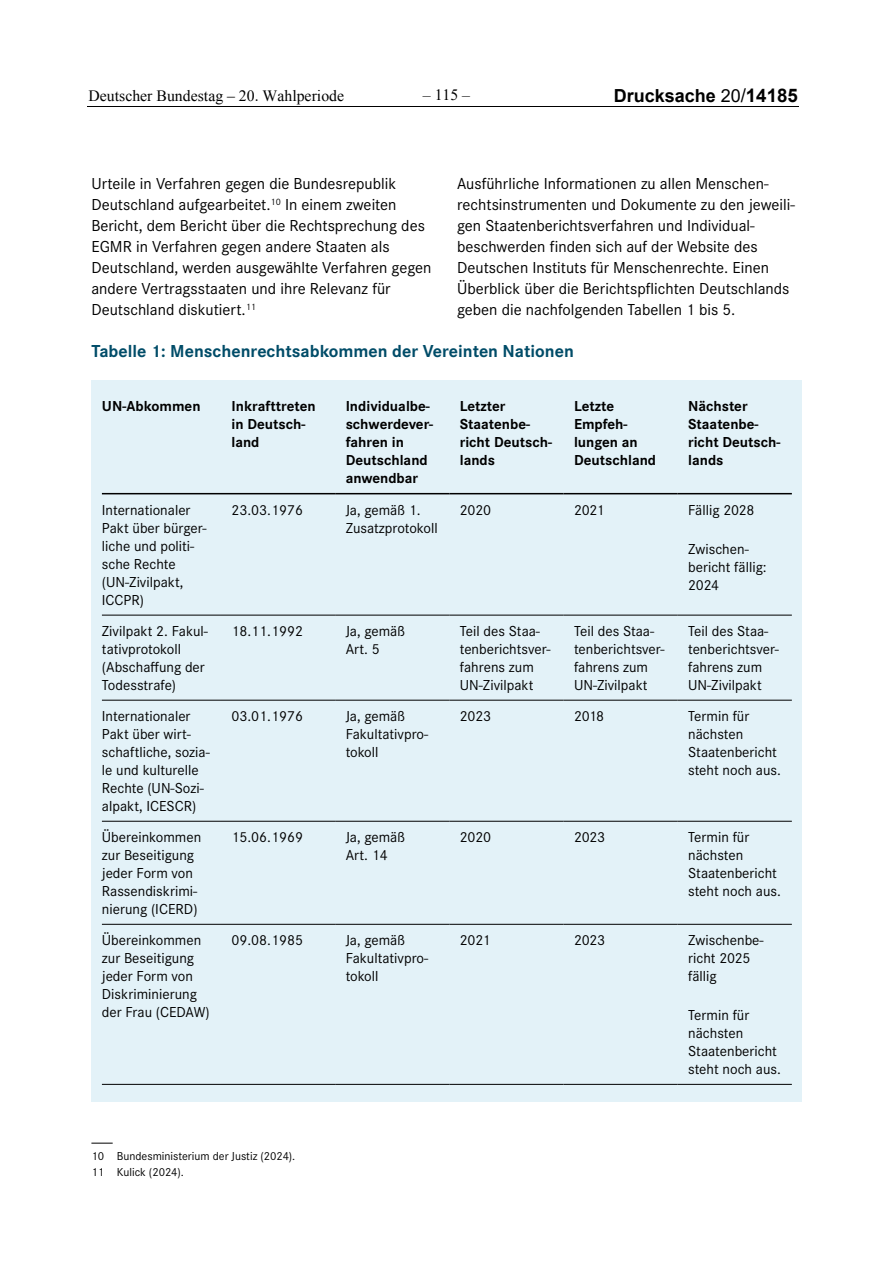
<style>
.page{position:relative;width:893px;height:1263px;background:#fff}
.page>*{position:absolute;margin:0;border:0;box-sizing:border-box;transform-origin:0 0}
.A_Vitamin_Tabelle_Head_Grafik{font:18px "Corporate S Bold 2";color:#004c68}
.t1{font:700 18px "Arial";color:#000}
.A_Vitamin_P_-_Fließtext{font:16.5px/21px "Corporate S Regular 2";color:#000}
.t2{font:15.75px "Times New Roman";color:#000}
.t3{font:15.75px "Times New Roman 2";color:#000}
.Kästen_und_Tabellen_P_-_Tabellen_Fließte{font:15px/18px "Corporate S Regular 2";color:#000}
.Kästen_und_Tabellen_H5_-_Tabellekopf{font:15px/18px "Corporate S Bold 2";color:#000}
.A_Vitamin_P_-_Fließtext-2{font:12px/16.5px "Corporate S Regular 2";color:#000}
.s1{font-family:"Times New Roman PSMT2"}
.s2{font-family:"Arial MT2";font-weight:400}
.s3{font-weight:400;font-size:18.75px}
.s4{font-family:"Arial Bold MT2";font-weight:400;font-size:18.75px}
</style>
<div class="page">
<svg style="left:91px;top:1143px;width:22px;height:1px"></svg>
<div style="left:91px;top:380px;width:710px;height:721px;background:#e3f2f8"></div>
<hr style="left:102px;top:615px;width:119px;height:1px;background:#000">
<hr style="left:221px;top:615px;width:114px;height:1px;background:#000">
<hr style="left:335px;top:615px;width:114px;height:1px;background:#000">
<hr style="left:449px;top:615px;width:114px;height:1px;background:#000">
<hr style="left:563px;top:615px;width:115px;height:1px;background:#000">
<hr style="left:678px;top:615px;width:114px;height:1px;background:#000">
<hr style="left:102px;top:700px;width:119px;height:1px;background:#000">
<hr style="left:221px;top:700px;width:114px;height:1px;background:#000">
<hr style="left:335px;top:700px;width:114px;height:1px;background:#000">
<hr style="left:449px;top:700px;width:114px;height:1px;background:#000">
<hr style="left:563px;top:700px;width:115px;height:1px;background:#000">
<hr style="left:678px;top:700px;width:114px;height:1px;background:#000">
<hr style="left:102px;top:821px;width:119px;height:1px;background:#000">
<hr style="left:221px;top:821px;width:114px;height:1px;background:#000">
<hr style="left:335px;top:821px;width:114px;height:1px;background:#000">
<hr style="left:449px;top:821px;width:114px;height:1px;background:#000">
<hr style="left:563px;top:821px;width:115px;height:1px;background:#000">
<hr style="left:678px;top:821px;width:114px;height:1px;background:#000">
<hr style="left:102px;top:924px;width:119px;height:1px;background:#000">
<hr style="left:221px;top:924px;width:114px;height:1px;background:#000">
<hr style="left:335px;top:924px;width:114px;height:1px;background:#000">
<hr style="left:449px;top:924px;width:114px;height:1px;background:#000">
<hr style="left:563px;top:924px;width:115px;height:1px;background:#000">
<hr style="left:678px;top:924px;width:114px;height:1px;background:#000">
<hr style="left:102px;top:1084px;width:119px;height:1px;background:#000">
<hr style="left:221px;top:1084px;width:114px;height:1px;background:#000">
<hr style="left:335px;top:1084px;width:114px;height:1px;background:#000">
<hr style="left:449px;top:1084px;width:114px;height:1px;background:#000">
<hr style="left:563px;top:1084px;width:115px;height:1px;background:#000">
<hr style="left:678px;top:1084px;width:114px;height:1px;background:#000">
<hr style="left:102px;top:493px;width:119px;height:1px;background:#000">
<hr style="left:221px;top:493px;width:114px;height:1px;background:#000">
<hr style="left:335px;top:493px;width:114px;height:1px;background:#000">
<hr style="left:449px;top:493px;width:114px;height:1px;background:#000">
<hr style="left:563px;top:493px;width:115px;height:1px;background:#000">
<hr style="left:678px;top:493px;width:114px;height:1px;background:#000">
<svg style="left:87px;top:106px;width:712px;height:1px"></svg>
<hr style="left:87px;top:107px;width:288px;height:1px;background:#000">
<hr style="left:374px;top:107px;width:128px;height:1px;background:#000">
<hr style="left:501px;top:107px;width:298px;height:1px;background:#000">
<p class="t2" style="left:88px;top:87px;width:257px">Deutscher Bundestag – <span class="s1">20.</span> Wahlperiode</p>
<p class="t3" style="left:423px;top:84px;width:49px">– 115 –</p>
<p class="t1" style="left:614px;top:86px;width:186px">Drucksache <span class="s2">20</span><span class="s3">/</span><span class="s4">14185</span></p>
<p class="A_Vitamin_P_-_Fließtext" style="left:457px;top:172px;width:339px">Ausführliche Informationen zu allen Menschen&shy;rechtsinstrumenten und Dokumente zu den jeweili&shy;gen Staatenberichtsverfahren und Individual&shy;beschwerden finden sich auf der Website des Deutschen Instituts für Menschenrechte. Einen Überblick über die Berichtspflichten Deutschlands geben die nachfolgenden Tabellen 1 bis 5.</p>
<p class="A_Vitamin_Tabelle_Head_Grafik" style="left:91px;top:339px;width:484px">Tabelle 1: Menschenrechtsabkommen der Vereinten Nationen</p>
<p class="A_Vitamin_P_-_Fließtext" style="left:91px;top:172px;width:342px">Urteile in Verfahren gegen die Bundesrepublik Deutschland aufgearbeitet.<sup>10</sup> In einem zweiten Bericht, dem Bericht über die Rechtsprechung des EGMR in Verfahren gegen andere Staaten als Deutschland, werden ausgewählte Verfahren gegen andere Vertragsstaaten und ihre Relevanz für Deutschland diskutiert.<sup>11</sup></p>
<p class="Kästen_und_Tabellen_H5_-_Tabellekopf" style="left:102px;top:397px;width:100px">UN-Abkommen</p>
<p class="Kästen_und_Tabellen_H5_-_Tabellekopf" style="left:231px;top:397px;width:86px">Inkrafttreten in Deutsch&shy;land</p>
<p class="Kästen_und_Tabellen_H5_-_Tabellekopf" style="left:346px;top:397px;width:89px">Individualbe&shy;schwerdever&shy;fahren in<br>Deutschland anwendbar</p>
<p class="Kästen_und_Tabellen_H5_-_Tabellekopf" style="left:460px;top:397px;width:94px">Letzter<br>Staatenbe&shy;richt Deutsch&shy;lands</p>
<p class="Kästen_und_Tabellen_H5_-_Tabellekopf" style="left:574px;top:397px;width:84px">Letzte<br>Empfeh&shy;lungen an<br>Deutschland</p>
<p class="Kästen_und_Tabellen_H5_-_Tabellekopf" style="left:688px;top:397px;width:94px">Nächster<br>Staatenbe&shy;richt Deutsch&shy;lands</p>
<p class="Kästen_und_Tabellen_P_-_Tabellen_Fließte" style="left:102px;top:500px;width:106px">Internationaler<br>Pakt über bürger&shy;liche und politi&shy;sche Rechte (UN-Zivilpakt,<br>ICCPR)</p>
<p class="Kästen_und_Tabellen_P_-_Tabellen_Fließte" style="left:231px;top:500px;width:73px">23.03.1976</p>
<p class="Kästen_und_Tabellen_P_-_Tabellen_Fließte" style="left:346px;top:500px;width:94px">Ja, gemäß 1.<br>Zusatzprotokoll</p>
<p class="Kästen_und_Tabellen_P_-_Tabellen_Fließte" style="left:460px;top:500px;width:33px">2020</p>
<p class="Kästen_und_Tabellen_P_-_Tabellen_Fließte" style="left:574px;top:500px;width:32px">2021</p>
<p class="Kästen_und_Tabellen_P_-_Tabellen_Fließte" style="left:688px;top:500px;width:68px">Fällig 2028</p>
<p class="Kästen_und_Tabellen_P_-_Tabellen_Fließte" style="left:688px;top:539px;width:80px">Zwischen&shy;bericht fällig:<br>2024</p>
<p class="Kästen_und_Tabellen_P_-_Tabellen_Fließte" style="left:102px;top:621px;width:107px">Zivilpakt 2. Fakul&shy;tativprotokoll (Abschaffung der<br>Todesstrafe)</p>
<p class="Kästen_und_Tabellen_P_-_Tabellen_Fließte" style="left:231px;top:621px;width:73px">18.11.1992</p>
<p class="Kästen_und_Tabellen_P_-_Tabellen_Fließte" style="left:346px;top:621px;width:61px">Ja, gemäß<br>Art. 5</p>
<p class="Kästen_und_Tabellen_P_-_Tabellen_Fließte" style="left:460px;top:621px;width:92px">Teil des Staa&shy;tenberichtsver&shy;fahrens zum<br>UN-Zivilpakt</p>
<p class="Kästen_und_Tabellen_P_-_Tabellen_Fließte" style="left:574px;top:621px;width:92px">Teil des Staa&shy;tenberichtsver&shy;fahrens zum<br>UN-Zivilpakt</p>
<p class="Kästen_und_Tabellen_P_-_Tabellen_Fließte" style="left:688px;top:621px;width:92px">Teil des Staa&shy;tenberichtsver&shy;fahrens zum<br>UN-Zivilpakt</p>
<p class="Kästen_und_Tabellen_P_-_Tabellen_Fließte" style="left:102px;top:706px;width:109px">Internationaler<br>Pakt über wirt&shy;schaftliche, sozia&shy;le und kulturelle<br>Rechte (UN-Sozi&shy;alpakt, ICESCR)</p>
<p class="Kästen_und_Tabellen_P_-_Tabellen_Fließte" style="left:231px;top:706px;width:73px">03.01.1976</p>
<p class="Kästen_und_Tabellen_P_-_Tabellen_Fließte" style="left:346px;top:706px;width:84px">Ja, gemäß<br>Fakultativpro&shy;tokoll</p>
<p class="Kästen_und_Tabellen_P_-_Tabellen_Fließte" style="left:460px;top:706px;width:33px">2023</p>
<p class="Kästen_und_Tabellen_P_-_Tabellen_Fließte" style="left:574px;top:706px;width:32px">2018</p>
<p class="Kästen_und_Tabellen_P_-_Tabellen_Fließte" style="left:688px;top:706px;width:94px">Termin für nächsten<br>Staatenbericht steht noch aus.</p>
<p class="Kästen_und_Tabellen_P_-_Tabellen_Fließte" style="left:102px;top:827px;width:101px">Übereinkommen zur Beseitigung jeder Form von<br>Rassendiskrimi&shy;nierung (ICERD)</p>
<p class="Kästen_und_Tabellen_P_-_Tabellen_Fließte" style="left:231px;top:827px;width:73px">15.06.1969</p>
<p class="Kästen_und_Tabellen_P_-_Tabellen_Fließte" style="left:346px;top:827px;width:61px">Ja, gemäß<br>Art. 14</p>
<p class="Kästen_und_Tabellen_P_-_Tabellen_Fließte" style="left:460px;top:827px;width:33px">2020</p>
<p class="Kästen_und_Tabellen_P_-_Tabellen_Fließte" style="left:574px;top:827px;width:33px">2023</p>
<p class="Kästen_und_Tabellen_P_-_Tabellen_Fließte" style="left:688px;top:827px;width:94px">Termin für nächsten<br>Staatenbericht steht noch aus.</p>
<p class="Kästen_und_Tabellen_P_-_Tabellen_Fließte" style="left:102px;top:930px;width:109px">Übereinkommen zur Beseitigung jeder Form von<br>Diskriminierung der Frau (CEDAW)</p>
<p class="Kästen_und_Tabellen_P_-_Tabellen_Fließte" style="left:231px;top:930px;width:73px">09.08.1985</p>
<p class="Kästen_und_Tabellen_P_-_Tabellen_Fließte" style="left:346px;top:930px;width:84px">Ja, gemäß<br>Fakultativpro&shy;tokoll</p>
<p class="Kästen_und_Tabellen_P_-_Tabellen_Fließte" style="left:460px;top:930px;width:32px">2021</p>
<p class="Kästen_und_Tabellen_P_-_Tabellen_Fließte" style="left:574px;top:930px;width:33px">2023</p>
<p class="Kästen_und_Tabellen_P_-_Tabellen_Fließte" style="left:688px;top:930px;width:77px">Zwischenbe&shy;richt 2025 fällig</p>
<p class="Kästen_und_Tabellen_P_-_Tabellen_Fließte" style="left:688px;top:1005px;width:94px">Termin für nächsten<br>Staatenbericht steht noch aus.</p>
<p class="A_Vitamin_P_-_Fließtext-2" style="left:91px;top:1147px;width:205px">10 Bundesministerium der Justiz (2024).<br>11 Kulick (2024).</p>
</div>
